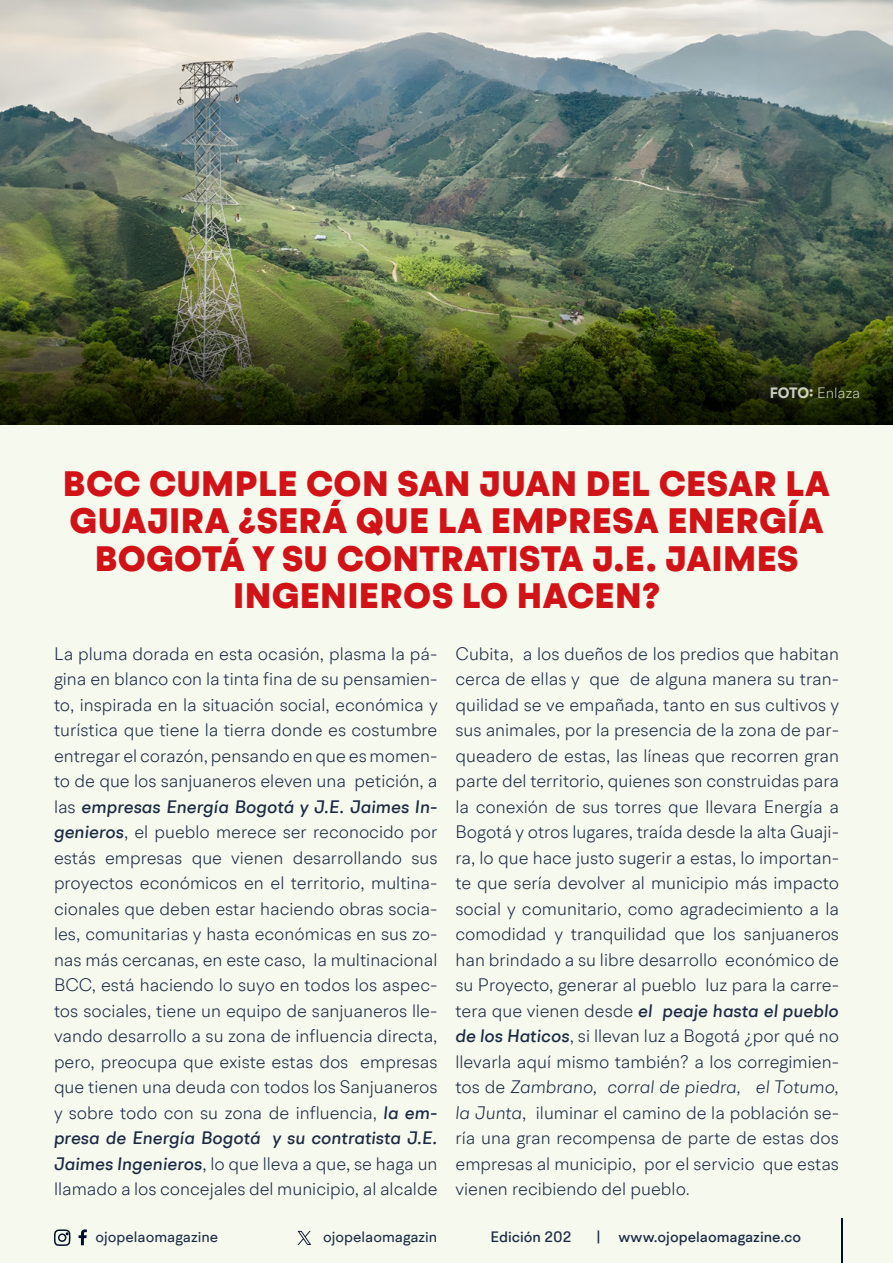
<style>
.page{position:relative;width:893px;height:1263px;background:#f6f9ee}
.page>*{position:absolute;margin:0;border:0;box-sizing:border-box;transform-origin:0 0}
.t1{font:900 36px/37.5px "BR Hendrix";letter-spacing:.01em;color:#d11217;text-align:center}
.t2{font:300 18px/25.5px "BR Hendrix";color:#1b2943;text-align:justify}
.t3{font:500 15px "BR Hendrix";color:#1b2943}
.t4{font:15px "BR Hendrix";color:#1b2943}
.t5{font:300 15px "BR Hendrix";color:#f5faed}
.s1{font-weight:700}
.s2{font-weight:500;font-style:italic}
.s3{font-style:italic}
</style>
<div class="page">
<svg style="left:79px;top:1229px;width:8px;height:16px"></svg>
<svg style="left:54px;top:1229px;width:17px;height:17px"></svg>
<hr style="left:841px;top:1219px;width:1px;height:44px;background:#000f2b">
<svg style="left:298px;top:1231px;width:13px;height:14px"></svg>
<img style="left:0;top:0;width:893px;height:288px">
<img style="left:0;top:288px;width:893px;height:136px">
<p class="t5" style="left:769px;top:384px;width:92px"><span class="s1">FOTO:</span> Enlaza</p>
<h1 class="t1" style="left:63px;top:465px;width:768px">BCC CUMPLE CON SAN JUAN DEL CESAR LA<br>GUAJIRA ¿SERÁ QUE LA EMPRESA ENERGÍA<br>BOGOTÁ Y SU CONTRATISTA J.E. JAIMES<br>INGENIEROS LO HACEN?</h1>
<p class="t2" style="left:54px;top:640px;width:385px">La pluma dorada en esta ocasión, plasma la pá&shy;gina en blanco con la tinta fina de su pensamien&shy;to, inspirada en la situación social, económica y turística que tiene la tierra donde es costumbre entregar el corazón, pensando en que es momen&shy;to de que los sanjuaneros eleven una petición, a las <span class="s2">empresas Energía Bogotá y J.E. Jaimes In&shy;genieros</span>, el pueblo merece ser reconocido por estás empresas que vienen desarrollando sus proyectos económicos en el territorio, multina&shy;cionales que deben estar haciendo obras socia&shy;les, comunitarias y hasta económicas en sus zo&shy;nas más cercanas, en este caso, la multinacional BCC, está haciendo lo suyo en todos los aspec&shy;tos sociales, tiene un equipo de sanjuaneros lle&shy;vando desarrollo a su zona de influencia directa, pero, preocupa que existe estas dos empresas que tienen una deuda con todos los Sanjuaneros y sobre todo con su zona de influencia, <span class="s2">la em&shy;presa de Energía Bogotá y su contratista J.E.<br>Jaimes Ingenieros</span>, lo que lleva a que, se haga un llamado a los concejales del municipio, al alcalde</p>
<p class="t2" style="left:455px;top:640px;width:385px">Cubita, a los dueños de los predios que habitan cerca de ellas y que de alguna manera su tran&shy;quilidad se ve empañada, tanto en sus cultivos y sus animales, por la presencia de la zona de par&shy;queadero de estas, las líneas que recorren gran parte del territorio, quienes son construidas para la conexión de sus torres que llevara Energía a Bogotá y otros lugares, traída desde la alta Guaji&shy;ra, lo que hace justo sugerir a estas, lo importan&shy;te que sería devolver al municipio más impacto social y comunitario, como agradecimiento a la comodidad y tranquilidad que los sanjuaneros han brindado a su libre desarrollo económico de su Proyecto, generar al pueblo luz para la carre&shy;tera que vienen desde <span class="s2">el peaje hasta el pueblo de los Haticos</span>, si llevan luz a Bogotá ¿por qué no llevarla aquí mismo también? a los corregimien&shy;tos de <span class="s3">Zambrano, corral de piedra, el Totumo, la Junta</span>, iluminar el camino de la población se&shy;ría una gran recompensa de parte de estas dos empresas al municipio, por el servicio que estas vienen recibiendo del pueblo.</p>
<p class="t4" style="left:96px;top:1227px;width:124px">ojopelaomagazine</p>
<p class="t4" style="left:323px;top:1227px;width:116px">ojopelaomagazin</p>
<p class="t3" style="left:490px;top:1227px;width:82px">Edición 202</p>
<p class="t3" style="left:596px;top:1227px;width:206px">| www.ojopelaomagazine.co</p>
</div>
